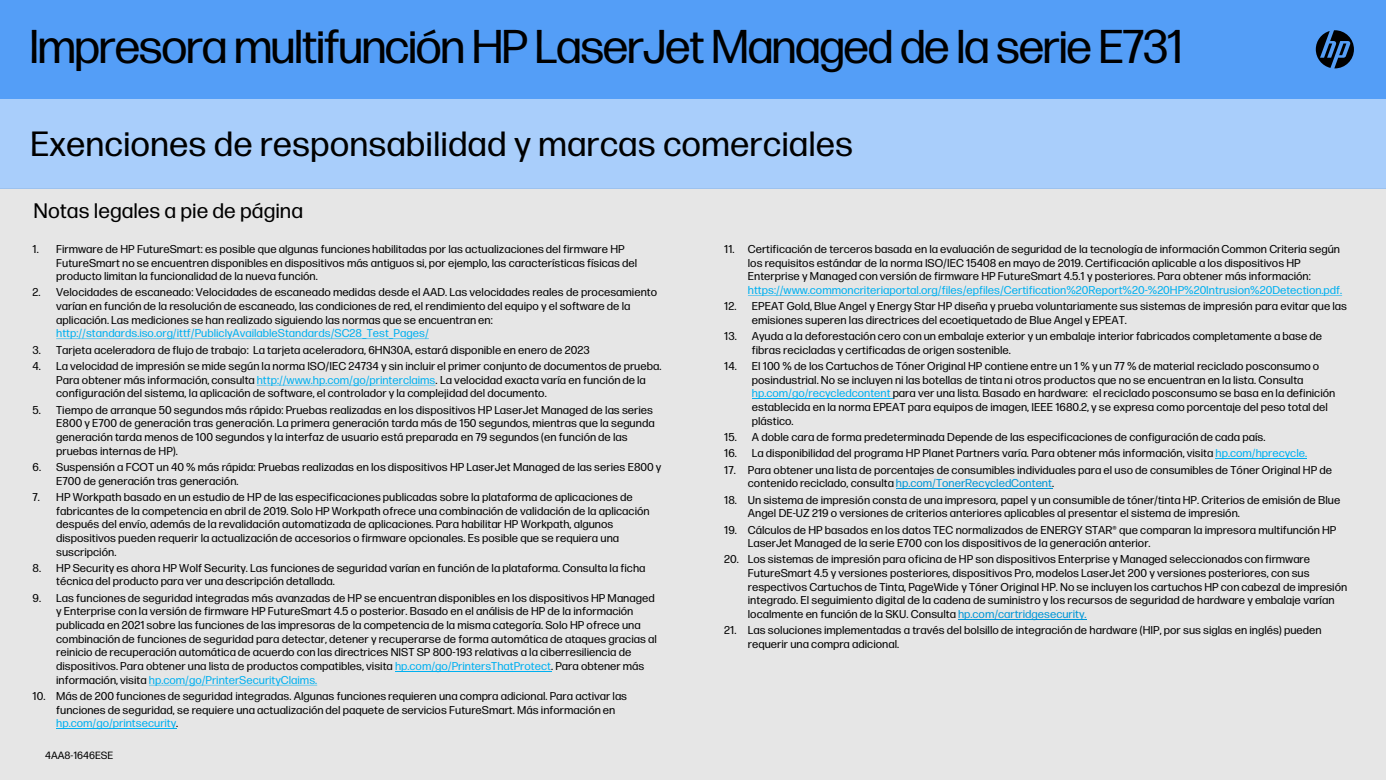
<style>
.page{position:relative;width:1386px;height:780px;background:#fff}
.page>*{position:absolute;margin:0;border:0;box-sizing:border-box;transform-origin:0 0}
.t1{font:47.25px "Forma DJR Display";color:#000}
.t2{font:35px "Forma DJR Micro";color:#000}
.t3{font:21px "Forma DJR Micro";color:#000}
.t4{font:11.38px/13.7px "Forma DJR Micro";color:#000}
.t5{font:10.5px "Forma DJR Micro";color:#000}
.s1{color:#00b0f0}
.s2{color:#0096d6}
</style>
<div class="page">
<div style="left:0;top:189px;width:1385px;height:590px;background:#e6e6e6"></div>
<div style="left:0;top:99px;width:1385px;height:90px;background:#a9cefb"></div>
<div style="left:0;top:0;width:1385px;height:99px;background:#549ef7"></div>
<svg style="left:1315px;top:30px;width:38px;height:38px"></svg>
<svg style="left:56px;top:338px;width:373px;height:1px"></svg>
<svg style="left:257px;top:385px;width:178px;height:1px"></svg>
<hr style="left:395px;top:671px;width:156px;height:1px;background:#00b0f0">
<svg style="left:149px;top:684px;width:168px;height:1px"></svg>
<hr style="left:56px;top:728px;width:120px;height:1px;background:#00b0f0">
<svg style="left:747px;top:295px;width:594px;height:1px"></svg>
<hr style="left:751px;top:398px;width:141px;height:1px;background:#00b0f0">
<hr style="left:1215px;top:458px;width:91px;height:1px;background:#00b0f0">
<hr style="left:895px;top:488px;width:156px;height:1px;background:#0096d6">
<hr style="left:957px;top:619px;width:129px;height:1px;background:#0096d6">
<h2 class="t1" style="left:30px;top:14px;width:1153px">Impresora multifunción HP LaserJet Managed de la serie E731</h2>
<p class="t2" style="left:30px;top:118px;width:824px">Exenciones de responsabilidad y marcas comerciales</p>
<p class="t3" style="left:34px;top:195px;width:271px">Notas legales a pie de página</p>
<p class="t4" style="left:56px;top:241px;width:582px;text-indent:-24px">1. Firmware de HP FutureSmart: es posible que algunas funciones habilitadas por las actualizaciones del firmware HP<br>FutureSmart no se encuentren disponibles en dispositivos más antiguos si, por ejemplo, las características físicas del producto limitan la funcionalidad de la nueva función.</p>
<p class="t4" style="left:56px;top:284px;width:602px;text-indent:-24px">2. Velocidades de escaneado: Velocidades de escaneado medidas desde el AAD. Las velocidades reales de procesamiento varían en función de la resolución de escaneado, las condiciones de red, el rendimiento del equipo y el software de la aplicación. Las mediciones se han realizado siguiendo las normas que se encuentran en: <span class="s1">http://standards.iso.org/ittf/PubliclyAvailableStandards/SC28_Test_Pages/</span></p>
<p class="t4" style="left:33px;top:342px;width:558px">3. Tarjeta aceleradora de flujo de trabajo: La tarjeta aceleradora, 6HN30A, estará disponible en enero de 2023</p>
<p class="t4" style="left:56px;top:358px;width:606px;text-indent:-24px">4. La velocidad de impresión se mide según la norma ISO/IEC 24734 y sin incluir el primer conjunto de documentos de prueba.<br>Para obtener más información, consulta <span class="s1">http://www.hp.com/go/printerclaims</span>. La velocidad exacta varía en función de la configuración del sistema, la aplicación de software, el controlador y la complejidad del documento.</p>
<p class="t4" style="left:56px;top:402px;width:600px;text-indent:-24px">5. Tiempo de arranque 50 segundos más rápido: Pruebas realizadas en los dispositivos HP LaserJet Managed de las series E800 y E700 de generación tras generación. La primera generación tarda más de 150 segundos, mientras que la segunda generación tarda menos de 100 segundos y la interfaz de usuario está preparada en 79 segundos (en función de las pruebas internas de HP).</p>
<p class="t4" style="left:56px;top:459px;width:606px;text-indent:-24px">6. Suspensión a FCOT un 40 % más rápida: Pruebas realizadas en los dispositivos HP LaserJet Managed de las series E800 y<br>E700 de generación tras generación.</p>
<p class="t4" style="left:56px;top:489px;width:595px;text-indent:-24px">7. HP Workpath basado en un estudio de HP de las especificaciones publicadas sobre la plataforma de aplicaciones de fabricantes de la competencia en abril de 2019. Solo HP Workpath ofrece una combinación de validación de la aplicación después del envío, además de la revalidación automatizada de aplicaciones. Para habilitar HP Workpath, algunos dispositivos pueden requerir la actualización de accesorios o firmware opcionales. Es posible que se requiera una suscripción.</p>
<p class="t4" style="left:56px;top:560px;width:590px;text-indent:-24px">8. HP Security es ahora HP Wolf Security. Las funciones de seguridad varían en función de la plataforma. Consulta la ficha técnica del producto para ver una descripción detallada.</p>
<p class="t4" style="left:56px;top:590px;width:602px;text-indent:-24px">9. Las funciones de seguridad integradas más avanzadas de HP se encuentran disponibles en los dispositivos HP Managed y Enterprise con la versión de firmware HP FutureSmart 4.5 o posterior. Basado en el análisis de HP de la información publicada en 2021 sobre las funciones de las impresoras de la competencia de la misma categoría. Solo HP ofrece una combinación de funciones de seguridad para detectar, detener y recuperarse de forma automática de ataques gracias al reinicio de recuperación automática de acuerdo con las directrices NIST SP 800-193 relativas a la ciberresiliencia de dispositivos. Para obtener una lista de productos compatibles, visita <span class="s1">hp.com/go/PrintersThatProtect</span>. Para obtener más información, visita <span class="s1">hp.com/go/PrinterSecurityClaims.</span></p>
<p class="t4" style="left:56px;top:688px;width:572px;text-indent:-24px">10. Más de 200 funciones de seguridad integradas. Algunas funciones requieren una compra adicional. Para activar las funciones de seguridad, se requiere una actualización del paquete de servicios FutureSmart. Más información en <span class="s1">hp.com/go/printsecurity</span>.</p>
<p class="t5" style="left:45px;top:747px;width:69px">4AA8-1646ESE</p>
<p class="t4" style="left:747px;top:241px;width:595px;text-indent:-24px">11. Certificación de terceros basada en la evaluación de seguridad de la tecnología de información Common Criteria según los requisitos estándar de la norma ISO/IEC 15408 en mayo de 2019. Certificación aplicable a los dispositivos HP Enterprise y Managed con versión de firmware HP FutureSmart 4.5.1 y posteriores. Para obtener más información: <span class="s1">https://www.commoncriteriaportal.org/files/epfiles/Certification%20Report%20-%20HP%20Intrusion%20Detection.pdf.</span></p>
<p class="t4" style="left:751px;top:298px;width:596px;text-indent:-28px">12. EPEAT Gold, Blue Angel y Energy Star HP diseña y prueba voluntariamente sus sistemas de impresión para evitar que las emisiones superen las directrices del ecoetiquetado de Blue Angel y EPEAT.</p>
<p class="t4" style="left:751px;top:328px;width:571px;text-indent:-28px">13. Ayuda a la deforestación cero con un embalaje exterior y un embalaje interior fabricados completamente a base de fibras recicladas y certificadas de origen sostenible.</p>
<p class="t4" style="left:751px;top:358px;width:585px;text-indent:-28px">14. El 100 % de los Cartuchos de Tóner Original HP contiene entre un 1 % y un 77 % de material reciclado posconsumo o posindustrial. No se incluyen ni las botellas de tinta ni otros productos que no se encuentran en la lista. Consulta <span class="s1">hp.com/go/recycledcontent</span> para ver una lista. Basado en hardware: el reciclado posconsumo se basa en la definición establecida en la norma EPEAT para equipos de imagen, IEEE 1680.2, y se expresa como porcentaje del peso total del plástico.</p>
<p class="t4" style="left:724px;top:429px;width:542px">15. A doble cara de forma predeterminada Depende de las especificaciones de configuración de cada país.</p>
<p class="t4" style="left:724px;top:445px;width:584px">16. La disponibilidad del programa HP Planet Partners varía. Para obtener más información, visita <span class="s1">hp.com/hprecycle.</span></p>
<p class="t4" style="left:747px;top:462px;width:585px;text-indent:-24px">17. Para obtener una lista de porcentajes de consumibles individuales para el uso de consumibles de Tóner Original HP de contenido reciclado, consulta <span class="s2">hp.com/TonerRecycledContent</span>.</p>
<p class="t4" style="left:747px;top:491px;width:594px;text-indent:-24px">18. Un sistema de impresión consta de una impresora, papel y un consumible de tóner/tinta HP. Criterios de emisión de Blue<br>Angel DE-UZ 219 o versiones de criterios anteriores aplicables al presentar el sistema de impresión.</p>
<p class="t4" style="left:747px;top:521px;width:590px;text-indent:-24px">19. Cálculos de HP basados en los datos TEC normalizados de ENERGY STAR® que comparan la impresora multifunción HP<br>LaserJet Managed de la serie E700 con los dispositivos de la generación anterior.</p>
<p class="t4" style="left:747px;top:551px;width:601px;text-indent:-24px">20. Los sistemas de impresión para oficina de HP son dispositivos Enterprise y Managed seleccionados con firmware FutureSmart 4.5 y versiones posteriores, dispositivos Pro, modelos LaserJet 200 y versiones posteriores, con sus respectivos Cartuchos de Tinta, PageWide y Tóner Original HP. No se incluyen los cartuchos HP con cabezal de impresión integrado. El seguimiento digital de la cadena de suministro y los recursos de seguridad de hardware y embalaje varían localmente en función de la SKU. Consulta <span class="s2">hp.com/cartridgesecurity.</span></p>
<p class="t4" style="left:747px;top:622px;width:575px;text-indent:-24px">21. Las soluciones implementadas a través del bolsillo de integración de hardware (HIP, por sus siglas en inglés) pueden requerir una compra adicional.</p>
</div>
